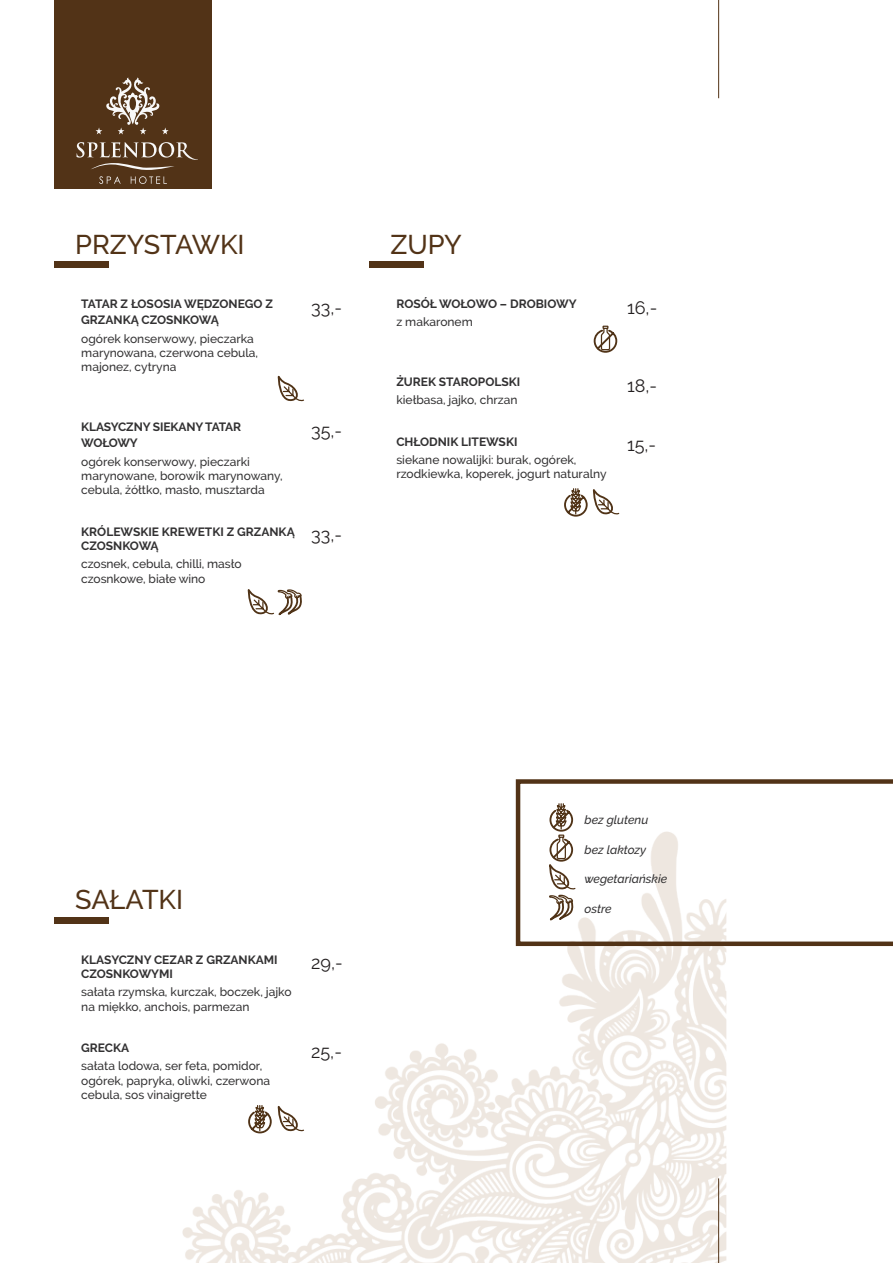
<style>
.page{position:relative;width:893px;height:1263px;background:#fff}
.page>*{position:absolute;margin:0;border:0;box-sizing:border-box;transform-origin:0 0}
.Nagłówek__tabelki{font:500 27px "Raleway";color:#523317}
.t1{font:18px "Raleway";color:#231f20}
.akapit{font:500 12px/14.4px "Raleway";color:#323132}
.akapit-2{font:700 12px/16.2px "Raleway";color:#323132}
.opis_przy_ikonach{font:italic 500 12px "Raleway";color:#323132}
</style>
<div class="page">
<img style="left:183px;top:831px;width:544px;height:432px">
<div style="left:54px;top:0;width:158px;height:188px;background:#523317"></div>
<svg style="left:99px;top:176px;width:22px;height:8px"></svg>
<svg style="left:131px;top:176px;width:36px;height:8px"></svg>
<svg style="left:77px;top:142px;width:121px;height:28px"></svg>
<svg style="left:96px;top:78px;width:73px;height:56px"></svg>
<hr style="left:718px;top:1178px;width:1px;height:85px;background:#523317">
<hr style="left:718px;top:0;width:1px;height:98px;background:#523317">
<div style="left:369px;top:262px;width:54px;height:6px;background:#523317"></div>
<div style="left:54px;top:262px;width:54px;height:6px;background:#523317"></div>
<div style="left:54px;top:917px;width:54px;height:6px;background:#523317"></div>
<svg style="left:593px;top:325px;width:25px;height:28px"></svg>
<svg style="left:277px;top:375px;width:27px;height:27px"></svg>
<svg style="left:564px;top:488px;width:56px;height:29px"></svg>
<svg style="left:247px;top:589px;width:55px;height:27px"></svg>
<svg style="left:247px;top:1104px;width:58px;height:30px"></svg>
<svg style="left:516px;top:779px;width:377px;height:167px"></svg>
<svg style="left:546px;top:802px;width:30px;height:121px"></svg>
<p class="Nagłówek__tabelki" style="left:75px;top:228px;width:171px">PRZYSTAWKI</p>
<p class="Nagłówek__tabelki" style="left:390px;top:228px;width:73px">ZUPY</p>
<p class="akapit-2" style="left:81px;top:296px;width:193px">TATAR Z ŁOSOSIA WĘDZONEGO Z<br>GRZANKĄ CZOSNKOWĄ</p>
<p class="akapit" style="left:81px;top:331px;width:178px">ogórek konserwowy, pieczarka marynowana, czerwona cebula, majonez, cytryna</p>
<p class="t1" style="left:311px;top:297px;width:32px">33,-</p>
<p class="akapit-2" style="left:81px;top:419px;width:161px">KLASYCZNY SIEKANY TATAR<br>WOŁOWY</p>
<p class="akapit" style="left:81px;top:454px;width:203px">ogórek konserwowy, pieczarki marynowane, borowik marynowany, cebula, żółtko, masło, musztarda</p>
<p class="akapit-2" style="left:81px;top:524px;width:215px;line-height:14.4px">KRÓLEWSKIE KREWETKI Z GRZANKĄ<br>CZOSNKOWĄ</p>
<p class="akapit" style="left:81px;top:557px;width:162px">czosnek, cebula, chilli, masło czosnkowe, białe wino</p>
<p class="t1" style="left:311px;top:420px;width:33px">35,-</p>
<p class="t1" style="left:311px;top:525px;width:32px">33,-</p>
<p class="akapit-2" style="left:396px;top:296px;width:182px">ROSÓŁ WOŁOWO – DROBIOWY</p>
<p class="akapit" style="left:396px;top:315px;width:78px">z makaronem</p>
<p class="akapit-2" style="left:396px;top:374px;width:125px">ŻUREK STAROPOLSKI</p>
<p class="akapit" style="left:396px;top:393px;width:123px">kiełbasa, jajko, chrzan</p>
<p class="akapit-2" style="left:396px;top:434px;width:123px">CHŁODNIK LITEWSKI</p>
<p class="akapit" style="left:396px;top:453px;width:212px">siekane nowalijki: burak, ogórek, rzodkiewka, koperek, jogurt naturalny</p>
<p class="t1" style="left:627px;top:297px;width:32px">16,-</p>
<p class="t1" style="left:627px;top:375px;width:32px">18,-</p>
<p class="t1" style="left:627px;top:435px;width:31px">15,-</p>
<p class="Nagłówek__tabelki" style="left:75px;top:884px;width:109px">SAŁATKI</p>
<p class="akapit-2" style="left:81px;top:952px;width:198px;line-height:14.4px">KLASYCZNY CEZAR Z GRZANKAMI<br>CZOSNKOWYMI</p>
<p class="akapit" style="left:81px;top:985px;width:212px">sałata rzymska, kurczak, boczek, jajko na miękko, anchois, parmezan</p>
<p class="akapit-2" style="left:81px;top:1040px;width:50px">GRECKA</p>
<p class="akapit" style="left:81px;top:1059px;width:190px">sałata lodowa, ser feta, pomidor, ogórek, papryka, oliwki, czerwona cebula, sos vinaigrette</p>
<p class="t1" style="left:311px;top:952px;width:33px">29,-</p>
<p class="t1" style="left:311px;top:1041px;width:32px">25,-</p>
<p class="opis_przy_ikonach" style="left:584px;top:812px;width:65px">bez glutenu</p>
<p class="opis_przy_ikonach" style="left:584px;top:842px;width:63px">bez laktozy</p>
<p class="opis_przy_ikonach" style="left:584px;top:872px;width:84px">wegetariańskie</p>
<p class="opis_przy_ikonach" style="left:584px;top:902px;width:29px">ostre</p>
</div>
